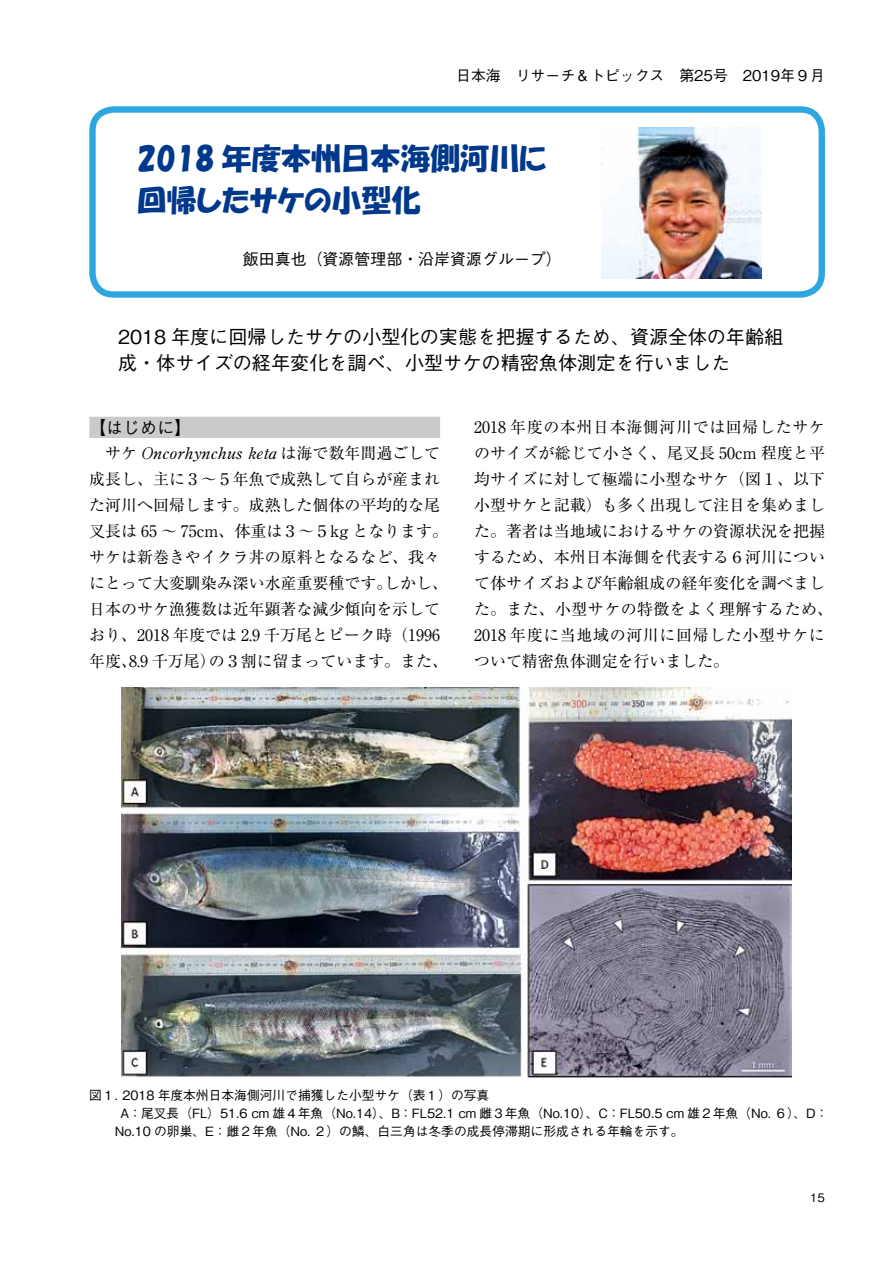
<style>
.page{position:relative;width:893px;height:1263px;background:#fff}
.page>*{position:absolute;margin:0;border:0;box-sizing:border-box;transform-origin:0 0}
.t1{font:29.7px/42.6px "HGP Soei Kakupoptai";color:#00388b}
.t2{font:500 19.2px/25.5px "Gothic BBB Pro";color:#000}
.t3{font:500 16.95px "Gothic BBB Pro";color:#000}
.t4{font:15.9px/26.1px "Ryumin Pro";color:#000}
.t5{font:500 15.9px "Gothic BBB Pro";color:#000}
.t6{font:500 14.85px "Gothic BBB Pro";color:#000}
.t7{font:500 12.75px "Gothic BBB Pro";color:#000}
.t8{font:500 11.7px "Gothic BBB Pro";color:#000}
.s1{font-family:"Koz Min Pr 6 N"}
.s2{font-family:"Koz Go Pr 6 N";font-weight:400}
</style>
<div class="page">
<div style="left:89px;top:106px;width:736px;height:192px;border:6px solid #2ea7e0;border-radius:21px"></div>
<div style="left:89px;top:417px;width:351px;height:19px;background:#c9caca"></div>
<hr style="left:89px;top:436px;width:351px;height:2px;background:#c9caca">
<img style="left:602px;top:127px;width:159px;height:151px">
<img style="left:122px;top:688px;width:670px;height:389px">
<p class="t6" style="left:456px;top:64px;width:370px">日本海　リサーチ＆トピックス　第25号　2019年９月</p>
<h1 class="t1" style="left:137px;top:137px;width:411px">2018 年度本州日本海側河川に回帰したサケの小型化</h1>
<p class="t5" style="left:243px;top:246px;width:320px">飯田真也（資源管理部・沿岸資源グループ）</p>
<p class="t2" style="left:118px;top:322px;width:667px">2018 年度に回帰したサケの小型化の実態を把握するため、資源全体の年齢組成・体サイズの経年変化を調べ、小型サケの精密魚体測定を行いました</p>
<p class="t3" style="left:89px;top:414px;width:104px">【はじめに】</p>
<p class="t4" style="left:89px;top:439px;width:360px">　サケ Oncorhynchus keta は海で数年間過ごして成長し、主に３～５年魚で成熟して自らが産まれた河川へ回帰します。成熟した個体の平均的な尾<span class="s1">叉</span>長は 65 ～ 75cm、体重は３～５kg となります。サケは新巻きやイクラ丼の原料となるなど、我々にとって大変馴染み深い水産重要種です。しかし、日本のサケ漁獲数は近年顕著な減少傾向を示しており、2018 年度では 2.9 千万尾とピーク時（1996年度、8.9 千万尾）の３割に留まっています。また、</p>
<p class="t4" style="left:474px;top:413px;width:360px">2018 年度の本州日本海側河川では回帰したサケのサイズが総じて小さく、尾<span class="s1">叉</span>長 50cm 程度と平均サイズに対して極端に小型なサケ（図１、以下小型サケと記載）も多く出現して注目を集めました。著者は当地域におけるサケの資源状況を把握するため、本州日本海側を代表する６河川について体サイズおよび年齢組成の経年変化を調べました。また、小型サケの特徴をよく理解するため、<br>2018 年度に当地域の河川に回帰した小型サケについて精密魚体測定を行いました。</p>
<p class="t7" style="left:89px;top:1085px;width:402px">図１. 2018 年度本州日本海側河川で捕獲した小型サケ（表１）の写真</p>
<p class="t7" style="left:89px;top:1103px;width:740px">　　 A：尾<span class="s2">叉</span>長（FL）51.6 cm 雄４年魚（No.14）、B：FL52.1 cm 雌３年魚（No.10）、C：FL50.5 cm 雄２年魚（No. ６）、D：</p>
<p class="t7" style="left:115px;top:1121px;width:570px">No.10 の卵巣、E：雌２年魚（No. ２）の鱗、白三角は冬季の成長停滞期に形成される年輪を示す。</p>
<p class="t8" style="left:810px;top:1188px;width:16px">15</p>
</div>
